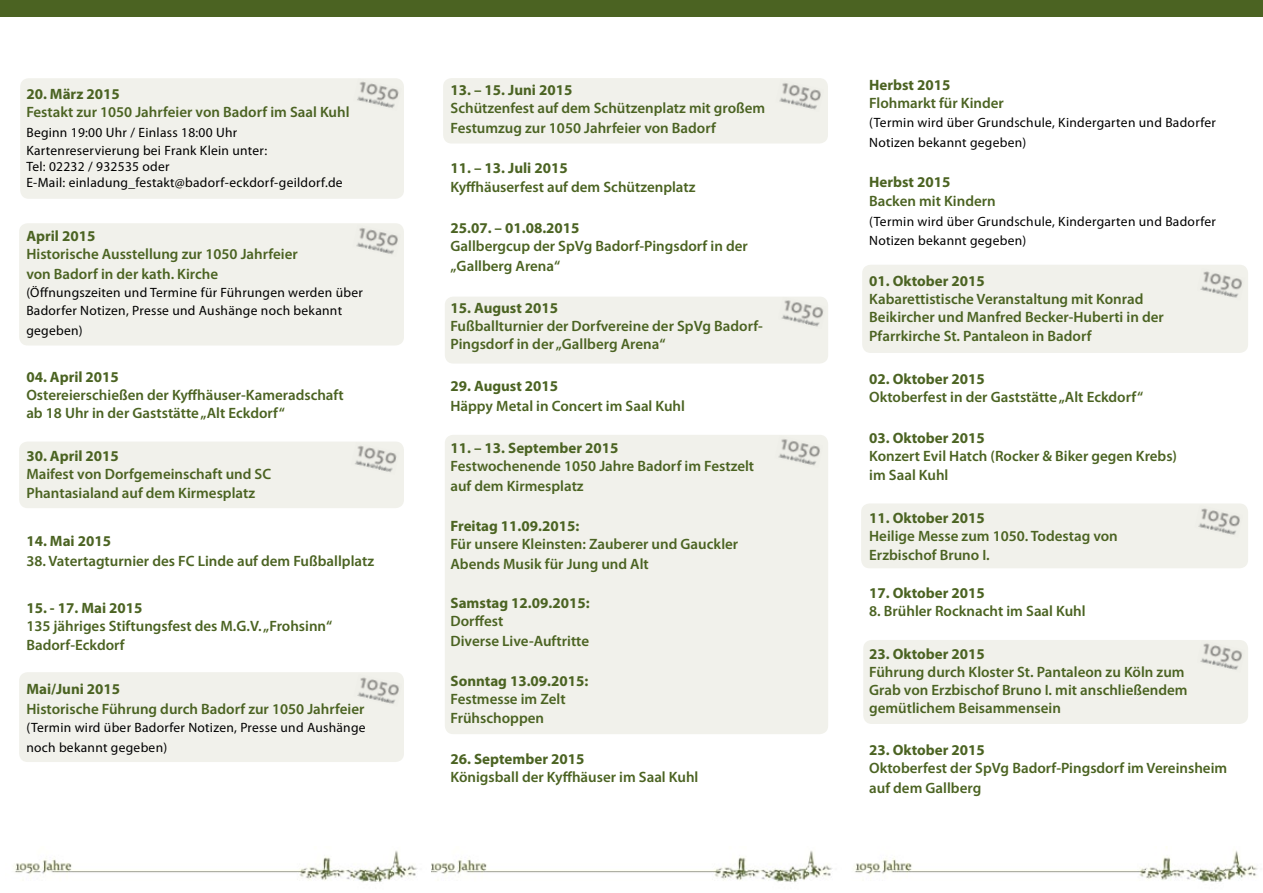
<style>
.page{position:relative;width:1263px;height:893px;background:#fff}
.page>*{position:absolute;margin:0;border:0;box-sizing:border-box;transform-origin:0 0}
.t1{font:600 15px/19.8px "Myriad Pro";color:#4b6322}
.t2{font:700 15px "Myriad Pro";color:#4b6322}
.t3{font:13.5px/18px "Myriad Pro";letter-spacing:.02em;color:#000}
</style>
<div class="page">
<div style="left:863px;top:640px;width:385px;height:84px;background:#f1f1eb;border-radius:9px"></div>
<div style="left:861px;top:503px;width:387px;height:65px;background:#f1f1eb;border-radius:9px"></div>
<div style="left:862px;top:265px;width:386px;height:88px;background:#f1f1eb;border-radius:9px"></div>
<div style="left:445px;top:435px;width:383px;height:299px;background:#f1f1eb;border-radius:9px"></div>
<div style="left:445px;top:297px;width:383px;height:67px;background:#f1f1eb;border-radius:9px"></div>
<div style="left:443px;top:78px;width:385px;height:66px;background:#f1f1eb;border-radius:9px"></div>
<div style="left:19px;top:672px;width:385px;height:90px;background:#f1f1eb;border-radius:9px"></div>
<div style="left:19px;top:442px;width:385px;height:66px;background:#f1f1eb;border-radius:9px"></div>
<div style="left:20px;top:78px;width:384px;height:121px;background:#f1f1eb;border-radius:9px"></div>
<div style="left:19px;top:223px;width:385px;height:122px;background:#f1f1eb;border-radius:9px"></div>
<div style="left:0;top:0;width:1263px;height:17px;background:#4b6322"></div>
<img style="left:431px;top:850px;width:827px;height:32px">
<img style="left:14px;top:850px;width:403px;height:32px">
<img style="left:357px;top:81px;width:42px;height:27px">
<img style="left:356px;top:228px;width:42px;height:26px">
<img style="left:355px;top:442px;width:45px;height:30px">
<img style="left:357px;top:677px;width:42px;height:27px">
<img style="left:779px;top:83px;width:42px;height:27px">
<img style="left:781px;top:297px;width:46px;height:30px">
<img style="left:778px;top:435px;width:45px;height:31px">
<img style="left:1200px;top:271px;width:42px;height:27px">
<img style="left:1198px;top:508px;width:42px;height:27px">
<img style="left:1200px;top:640px;width:45px;height:30px">
<p class="t2" style="left:26px;top:84px;width:95px">20. März 2015</p>
<p class="t1" style="left:26px;top:102px;width:325px">Festakt zur 1050 Jahrfeier von Badorf im Saal Kuhl</p>
<p class="t3" style="left:26px;top:123px;width:242px">Beginn 19:00 Uhr / Einlass 18:00 Uhr<br>Kartenreservierung bei Frank Klein unter:</p>
<p class="t3" style="left:26px;top:158px;width:318px;line-height:16.2px">Tel: 02232 / 932535 oder<br>E-Mail: einladung_festakt@badorf-eckdorf-geildorf.de</p>
<p class="t2" style="left:26px;top:226px;width:70px">April 2015</p>
<p class="t1" style="left:26px;top:244px;width:273px">Historische Ausstellung zur 1050 Jahrfeier von Badorf in der kath. Kirche</p>
<p class="t3" style="left:26px;top:283px;width:338px">(Öffnungszeiten und Termine für Führungen werden über<br>Badorfer Notizen, Presse und Aushänge noch bekannt</p>
<p class="t3" style="left:26px;top:321px;width:58px">gegeben)</p>
<p class="t2" style="left:26px;top:367px;width:94px">04. April 2015</p>
<p class="t1" style="left:26px;top:385px;width:319px;line-height:18px">Ostereierschießen der Kyffhäuser-Kameradschaft ab 18 Uhr in der Gaststätte „Alt Eckdorf“</p>
<p class="t2" style="left:26px;top:447px;width:94px">30. April 2015</p>
<p class="t1" style="left:26px;top:465px;width:246px;line-height:18.3px">Maifest von Dorfgemeinschaft und SC<br>Phantasialand auf dem Kirmesplatz</p>
<p class="t2" style="left:26px;top:531px;width:86px">14. Mai 2015</p>
<p class="t1" style="left:26px;top:550px;width:349px">38. Vatertagturnier des FC Linde auf dem Fußballplatz</p>
<p class="t2" style="left:26px;top:598px;width:118px">15. - 17. Mai 2015</p>
<p class="t1" style="left:26px;top:615px;width:307px">135 jähriges Stiftungsfest des M.G.V. „Frohsinn“<br>Badorf-Eckdorf</p>
<p class="t2" style="left:26px;top:679px;width:95px">Mai/Juni 2015</p>
<p class="t1" style="left:26px;top:699px;width:340px">Historische Führung durch Badorf zur 1050 Jahrfeier</p>
<p class="t3" style="left:26px;top:717px;width:341px;line-height:19.8px">(Termin wird über Badorfer Notizen, Presse und Aushänge noch bekannt gegeben)</p>
<p class="t2" style="left:450px;top:80px;width:123px">13. – 15. Juni 2015</p>
<p class="t1" style="left:450px;top:98px;width:316px">Schützenfest auf dem Schützenplatz mit großem<br>Festumzug zur 1050 Jahrfeier von Badorf</p>
<p class="t2" style="left:450px;top:158px;width:119px">11. – 13. Juli 2015</p>
<p class="t1" style="left:450px;top:177px;width:247px">Kyffhäuserfest auf dem Schützenplatz</p>
<p class="t2" style="left:450px;top:218px;width:131px">25.07. – 01.08.2015</p>
<p class="t1" style="left:450px;top:236px;width:299px">Gallbergcup der SpVg Badorf-Pingsdorf in der „Gallberg Arena“</p>
<p class="t2" style="left:450px;top:298px;width:109px">15. August 2015</p>
<p class="t1" style="left:450px;top:317px;width:314px;line-height:18px">Fußballturnier der Dorfvereine der SpVg Badorf-<br>Pingsdorf in der „Gallberg Arena“</p>
<p class="t2" style="left:450px;top:376px;width:109px">29. August 2015</p>
<p class="t1" style="left:450px;top:396px;width:236px">Häppy Metal in Concert im Saal Kuhl</p>
<p class="t2" style="left:450px;top:439px;width:169px">11. – 13. September 2015</p>
<p class="t1" style="left:450px;top:456px;width:305px">Festwochenende 1050 Jahre Badorf im Festzelt auf dem Kirmesplatz</p>
<p class="t2" style="left:450px;top:516px;width:130px">Freitag 11.09.2015:</p>
<p class="t1" style="left:450px;top:534px;width:289px">Für unsere Kleinsten: Zauberer und Gauckler<br>Abends Musik für Jung und Alt</p>
<p class="t2" style="left:450px;top:593px;width:141px">Samstag 12.09.2015:</p>
<p class="t1" style="left:450px;top:611px;width:140px">Dorffest<br>Diverse Live-Auftritte</p>
<p class="t2" style="left:450px;top:671px;width:139px">Sonntag 13.09.2015:</p>
<p class="t1" style="left:450px;top:688px;width:117px">Festmesse im Zelt<br>Frühschoppen</p>
<p class="t2" style="left:450px;top:749px;width:135px">26. September 2015</p>
<p class="t1" style="left:450px;top:767px;width:249px">Königsball der Kyffhäuser im Saal Kuhl</p>
<p class="t2" style="left:869px;top:75px;width:83px">Herbst 2015</p>
<p class="t1" style="left:869px;top:92px;width:136px">Flohmarkt für Kinder</p>
<p class="t3" style="left:869px;top:113px;width:348px;line-height:19.8px">(Termin wird über Grundschule, Kindergarten und Badorfer<br>Notizen bekannt gegeben)</p>
<p class="t2" style="left:869px;top:172px;width:83px">Herbst 2015</p>
<p class="t1" style="left:869px;top:191px;width:128px">Backen mit Kindern</p>
<p class="t3" style="left:869px;top:211px;width:348px;line-height:19.5px">(Termin wird über Grundschule, Kindergarten und Badorfer<br>Notizen bekannt gegeben)</p>
<p class="t2" style="left:869px;top:271px;width:117px">01. Oktober 2015</p>
<p class="t1" style="left:869px;top:290px;width:296px;line-height:18.1px">Kabarettistische Veranstaltung mit Konrad<br>Beikircher und Manfred Becker-Huberti in der<br>Pfarrkirche St. Pantaleon in Badorf</p>
<p class="t2" style="left:869px;top:369px;width:117px">02. Oktober 2015</p>
<p class="t1" style="left:869px;top:387px;width:275px">Oktoberfest in der Gaststätte „Alt Eckdorf“</p>
<p class="t2" style="left:869px;top:428px;width:117px">03. Oktober 2015</p>
<p class="t1" style="left:869px;top:445px;width:309px">Konzert Evil Hatch (Rocker &amp; Biker gegen Krebs) im Saal Kuhl</p>
<p class="t2" style="left:869px;top:508px;width:117px">11. Oktober 2015</p>
<p class="t1" style="left:869px;top:525px;width:250px">Heilige Messe zum 1050. Todestag von<br>Erzbischof Bruno I.</p>
<p class="t2" style="left:869px;top:583px;width:117px">17. Oktober 2015</p>
<p class="t1" style="left:869px;top:601px;width:218px">8. Brühler Rocknacht im Saal Kuhl</p>
<p class="t2" style="left:869px;top:644px;width:117px">23. Oktober 2015</p>
<p class="t1" style="left:869px;top:662px;width:320px;line-height:18.1px">Führung durch Kloster St. Pantaleon zu Köln zum<br>Grab von Erzbischof Bruno I. mit anschließendem gemütlichem Beisammensein</p>
<p class="t2" style="left:869px;top:740px;width:117px">23. Oktober 2015</p>
<p class="t1" style="left:869px;top:757px;width:359px">Oktoberfest der SpVg Badorf-Pingsdorf im Vereinsheim auf dem Gallberg</p>
</div>
